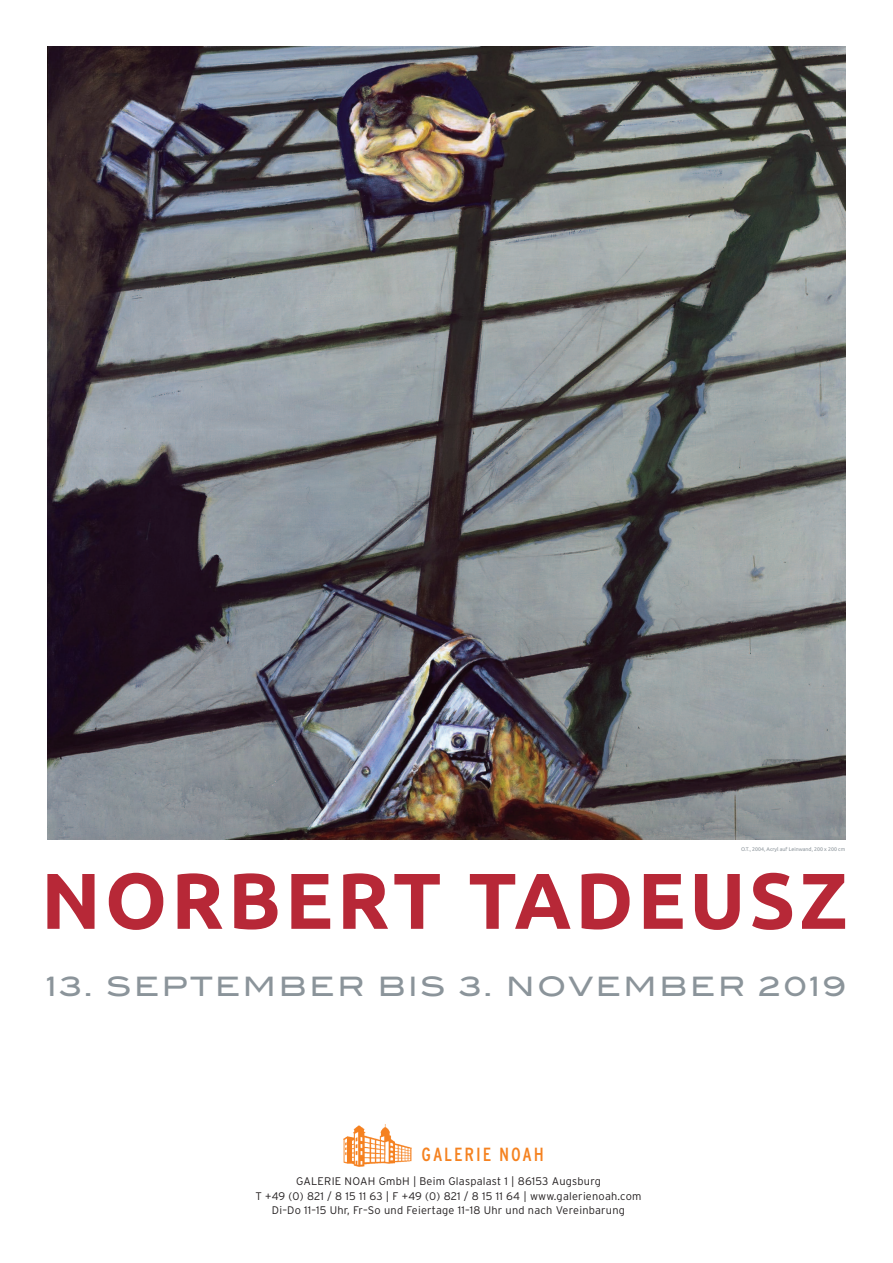
<style>
.page{position:relative;width:893px;height:1263px;background:#fff}
.page>*{position:absolute;margin:0;border:0;box-sizing:border-box;transform-origin:0 0}
.t1{font:700 79.05px "Ubuntu";letter-spacing:.05em;color:#b72837}
.t2{font:500 26.7px "Blair ITC";letter-spacing:.1em;color:#8b949a}
.t3{font:condensed 19.05px "Interstate";letter-spacing:.1em;color:#f58220}
.t4{font:300 11.02px/14.4px "Interstate";letter-spacing:.02em;color:#231f20;text-align:center}
.t5{font:5.25px "Ubuntu";color:#8b949a}
</style>
<div class="page">
<img style="left:48px;top:47px;width:797px;height:792px">
<img style="left:343px;top:1124px;width:69px;height:42px">
<p class="t5" style="left:741px;top:845px;width:106px">O.T., 2004, Acryl auf Leinwand, 200 x 200 cm</p>
<h1 class="t1" style="left:41px;top:853px;width:808px">NORBERT TADEUSZ</h1>
<h2 class="t2" style="left:46px;top:971px;width:802px">13. SEPTEMBER BIS 3. NOVEMBER 2019</h2>
<h3 class="t3" style="left:422px;top:1143px;width:124px">GALERIE NOAH</h3>
<p class="t4" style="left:255px;top:1174px;width:387px">GALERIE NOAH GmbH | Beim Glaspalast 1 | 86153 Augsburg<br>T +49 (0) 821 / 8 15 11 63 | F +49 (0) 821 / 8 15 11 64 | www.galerienoah.com<br>Di–Do 11–15 Uhr, Fr–So und Feiertage 11–18 Uhr und nach Vereinbarung</p>
</div>
